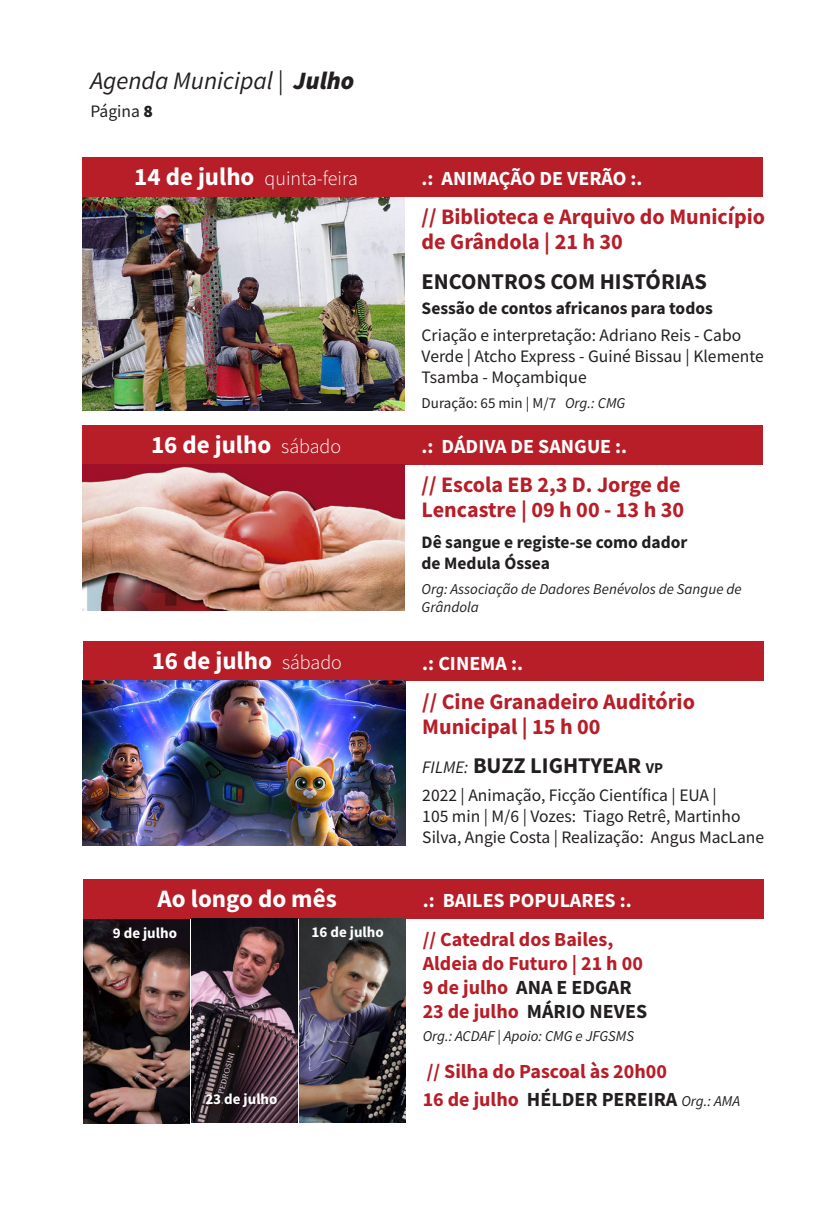
<style>
.page{position:relative;width:823px;height:1212px;background:#fff}
.page>*{position:absolute;margin:0;border:0;box-sizing:border-box;transform-origin:0 0}
.t1{font:700 25px "Source Sans Pro";color:#fff}
.t2{font:italic 25px "Source Sans Pro";color:#231f20}
.t3{font:700 22.5px "Source Sans Pro";color:#231f20}
.t4{font:700 22.25px/25px "Source Sans Pro";color:#b71e28}
.t5{font:700 20px "Source Sans Pro";color:#fff}
.t6{font:700 20px "Source Sans Pro";color:#231f20}
.t7{font:700 20px "Source Sans Pro";color:#b71e28}
.t8{font:300 20px "Source Sans Pro";color:#fff}
.t9{font:17.5px/21px "Source Sans Pro";color:#231f20}
.t10{font:700 17.5px/21px "Source Sans Pro";color:#231f20}
.t11{font:italic 15px/18px "Source Sans Pro";color:#231f20}
.t12{font:700 15px "Source Sans Pro";color:#fff}
.t13{font:15px "Source Sans Pro";color:#231f20}
.s1{font-weight:900}
.s2{font-weight:700;font-size:25px}
.s3{font-style:italic}
.s4{font-weight:300;font-size:20px}
.s5{font-weight:400;font-style:italic;font-size:17.5px}
.s6{font-size:15px}
.s7{color:#b71e28}
.s8{font-weight:400;font-style:italic;font-size:15px}
</style>
<div class="page">
<div style="left:82px;top:425px;width:680px;height:39px;background:#b71e28"></div>
<img style="left:82px;top:464px;width:323px;height:147px">
<div style="left:83px;top:641px;width:680px;height:39px;background:#b71e28"></div>
<img style="left:83px;top:680px;width:322px;height:165px">
<div style="left:83px;top:879px;width:680px;height:40px;background:#b71e28"></div>
<img style="left:83px;top:919px;width:214px;height:204px">
<img style="left:299px;top:919px;width:106px;height:203px">
<div style="left:82px;top:158px;width:680px;height:39px;background:#b71e28"></div>
<img style="left:82px;top:197px;width:323px;height:214px">
<h1 class="t2" style="left:90px;top:65px;width:265px">Agenda Municipal | <span class="s1">Julho</span></h1>
<p class="t9" style="left:90px;top:100px;width:64px">Página <span class="s1">8</span></p>
<p class="t8" style="left:134px;top:166px;width:225px"><span class="s2">14 de julho</span> quinta-feira</p>
<p class="t5" style="left:421px;top:165px;width:222px">.: ANIMAÇÃO DE VERÃO :.</p>
<p class="t4" style="left:421px;top:204px;width:345px">// Biblioteca e Arquivo do Município de Grândola | 21 h 30</p>
<p class="t3" style="left:421px;top:266px;width:287px">ENCONTROS COM HISTÓRIAS</p>
<p class="t10" style="left:421px;top:297px;width:292px">Sessão de contos africanos para todos</p>
<p class="t9" style="left:421px;top:325px;width:343px">Criação e interpretação: Adriano Reis - Cabo<br>Verde | Atcho Express - Guiné Bissau | Klemente<br>Tsamba - Moçambique</p>
<p class="t13" style="left:421px;top:393px;width:205px">Duração: 65 min | M/7 <span class="s3">Org.: CMG</span></p>
<p class="t1" style="left:151px;top:428px;width:191px">16 de julho <span class="s4">sábado</span></p>
<p class="t5" style="left:421px;top:432px;width:207px">.: DÁDIVA DE SANGUE :.</p>
<p class="t4" style="left:421px;top:471px;width:264px">// Escola EB 2,3 D. Jorge de<br>Lencastre | 09 h 00 - 13 h 30</p>
<p class="t10" style="left:421px;top:532px;width:267px">Dê sangue e registe-se como dador de Medula Óssea</p>
<p class="t11" style="left:421px;top:580px;width:321px">Org: Associação de Dadores Benévolos de Sangue de<br>Grândola</p>
<p class="t1" style="left:152px;top:643px;width:191px">16 de julho <span class="s4">sábado</span></p>
<p class="t5" style="left:422px;top:650px;width:102px">.: CINEMA :.</p>
<p class="t4" style="left:422px;top:689px;width:274px">// Cine Granadeiro Auditório<br>Municipal | 15 h 00</p>
<p class="t3" style="left:422px;top:751px;width:242px"><span class="s5">FILME:</span> BUZZ LIGHTYEAR <span class="s6">VP</span></p>
<p class="t9" style="left:422px;top:784px;width:296px">2022 | Animação, Ficção Científica | EUA |</p>
<p class="t9" style="left:422px;top:805px;width:343px">105 min | M/6 | Vozes: Tiago Retrê, Martinho<br>Silva, Angie Costa | Realização: Angus MacLane</p>
<p class="t1" style="left:157px;top:882px;width:180px">Ao longo do mês</p>
<p class="t5" style="left:422px;top:887px;width:210px">.: BAILES POPULARES :.</p>
<p class="t7" style="left:422px;top:926px;width:192px">// Catedral dos Bailes,</p>
<p class="t7" style="left:422px;top:950px;width:221px">Aldeia do Futuro | 21 h 00</p>
<p class="t6" style="left:422px;top:974px;width:210px"><span class="s7">9 de julho</span> ANA E EDGAR</p>
<p class="t6" style="left:422px;top:998px;width:226px"><span class="s7">23 de julho</span> MÁRIO NEVES</p>
<p class="t11" style="left:422px;top:1026px;width:213px">Org.: ACDAF | Apoio: CMG e JFGSMS</p>
<p class="t7" style="left:426px;top:1058px;width:242px">// Silha do Pascoal às 20h00</p>
<p class="t12" style="left:205px;top:1089px;width:74px">23 de julho</p>
<p class="t6" style="left:422px;top:1085px;width:318px"><span class="s7">16 de julho</span> HÉLDER PEREIRA <span class="s8">Org.: AMA</span></p>
<p class="t12" style="left:113px;top:923px;width:66px">9 de julho</p>
<p class="t12" style="left:311px;top:922px;width:74px">16 de julho</p>
</div>
